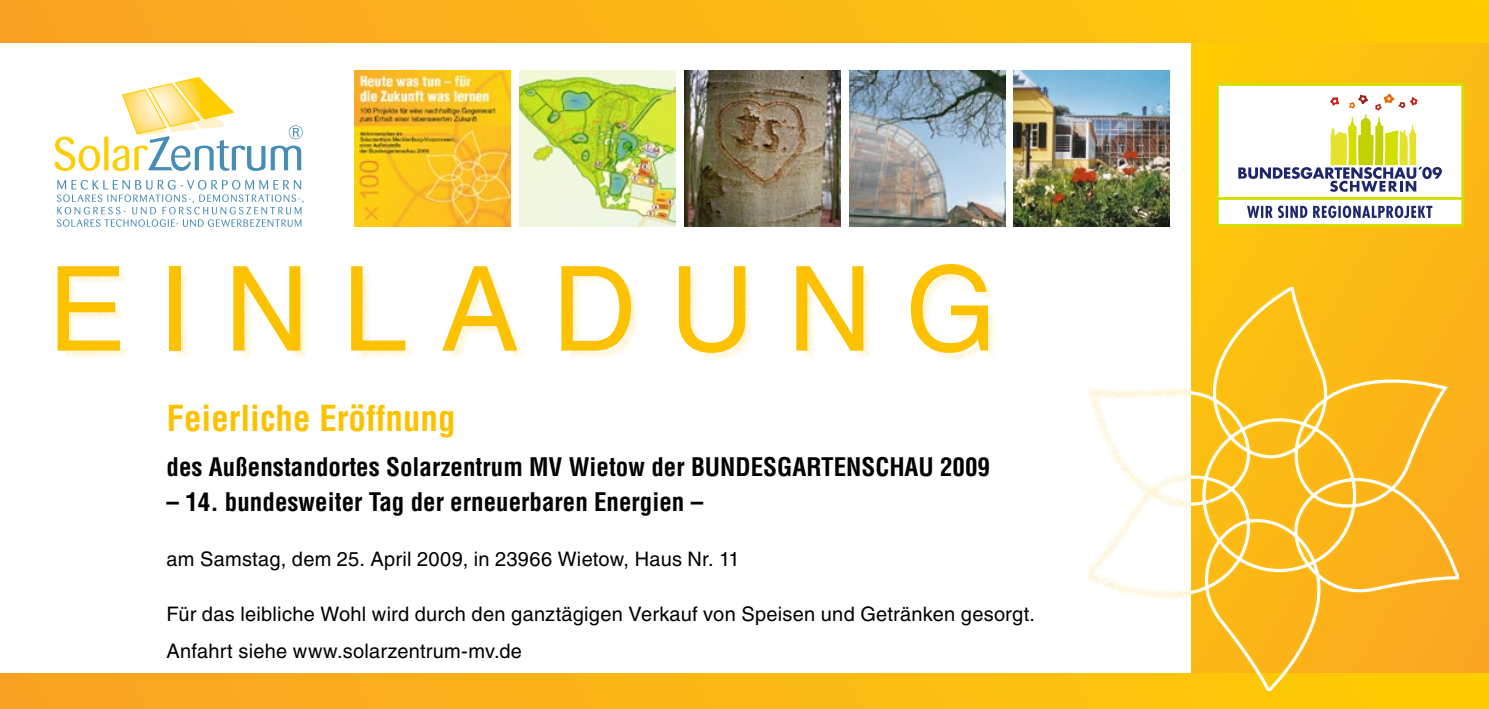
<style>
.page{position:relative;width:1489px;height:709px;background:#fff}
.page>*{position:absolute;margin:0;border:0;box-sizing:border-box;transform-origin:0 0}
.t1{font:117.5px "Helvetica";letter-spacing:.28em;color:#fcc200}
.t2{font:700 condensed 35px "Helvetica";color:#fcc200}
.t3{font:700 condensed 25px "Helvetica";color:#000}
.t4{font:20px/37.5px "Helvetica";letter-spacing:.015em;color:#000}
</style>
<div class="page">
<svg style="left:1191px;top:43px;width:297px;height:630px;background:#fbba12"></svg>
<div style="left:0;top:673px;width:1488px;height:36px;background:linear-gradient(to right,#f9a225,#fece03)"></div>
<svg style="left:1087px;top:287px;width:370px;height:403px"></svg>
<svg style="left:1190px;top:288px;width:267px;height:402px;background:#fbbc27"></svg>
<img style="left:684px;top:71px;width:156px;height:156px">
<img style="left:354px;top:71px;width:156px;height:156px">
<img style="left:519px;top:71px;width:156px;height:156px">
<svg style="left:271px;top:145px;width:30px;height:25px"></svg>
<svg style="left:55px;top:77px;width:210px;height:94px"></svg>
<svg style="left:57px;top:180px;width:246px;height:47px"></svg>
<svg style="left:289px;top:125px;width:14px;height:14px"></svg>
<div style="left:1215px;top:83px;width:248px;height:144px;background:#fff;border:3px solid #d4de00"></div>
<hr style="left:1217px;top:197px;width:245px;height:3px;background:#d4de00">
<svg style="left:1238px;top:94px;width:203px;height:98px"></svg>
<svg style="left:1247px;top:206px;width:185px;height:12px"></svg>
<img style="left:1013px;top:71px;width:156px;height:156px">
<img style="left:849px;top:71px;width:156px;height:156px">
<div style="left:0;top:0;width:1488px;height:43px;background:linear-gradient(to right,#f9a226,#fece03)"></div>
<h1 class="t1" style="left:47px;top:241px;width:950px">EINLADUNG</h1>
<h2 class="t2" style="left:167px;top:397px;width:290px">Feierliche Eröffnung</h2>
<p class="t3" style="left:167px;top:451px;width:825px">des Außenstandortes Solarzentrum MV Wietow der BUNDESGARTENSCHAU 2009</p>
<p class="t3" style="left:167px;top:486px;width:538px">– 14. bundesweiter Tag der erneuerbaren Energien –</p>
<p class="t4" style="left:167px;top:540px;width:574px">am Samstag, dem 25. April 2009, in 23966 Wietow, Haus Nr. 11</p>
<p class="t4" style="left:167px;top:595px;width:869px">Für das leibliche Wohl wird durch den ganztägigen Verkauf von Speisen und Getränken gesorgt.<br>Anfahrt siehe www.solarzentrum-mv.de</p>
</div>
